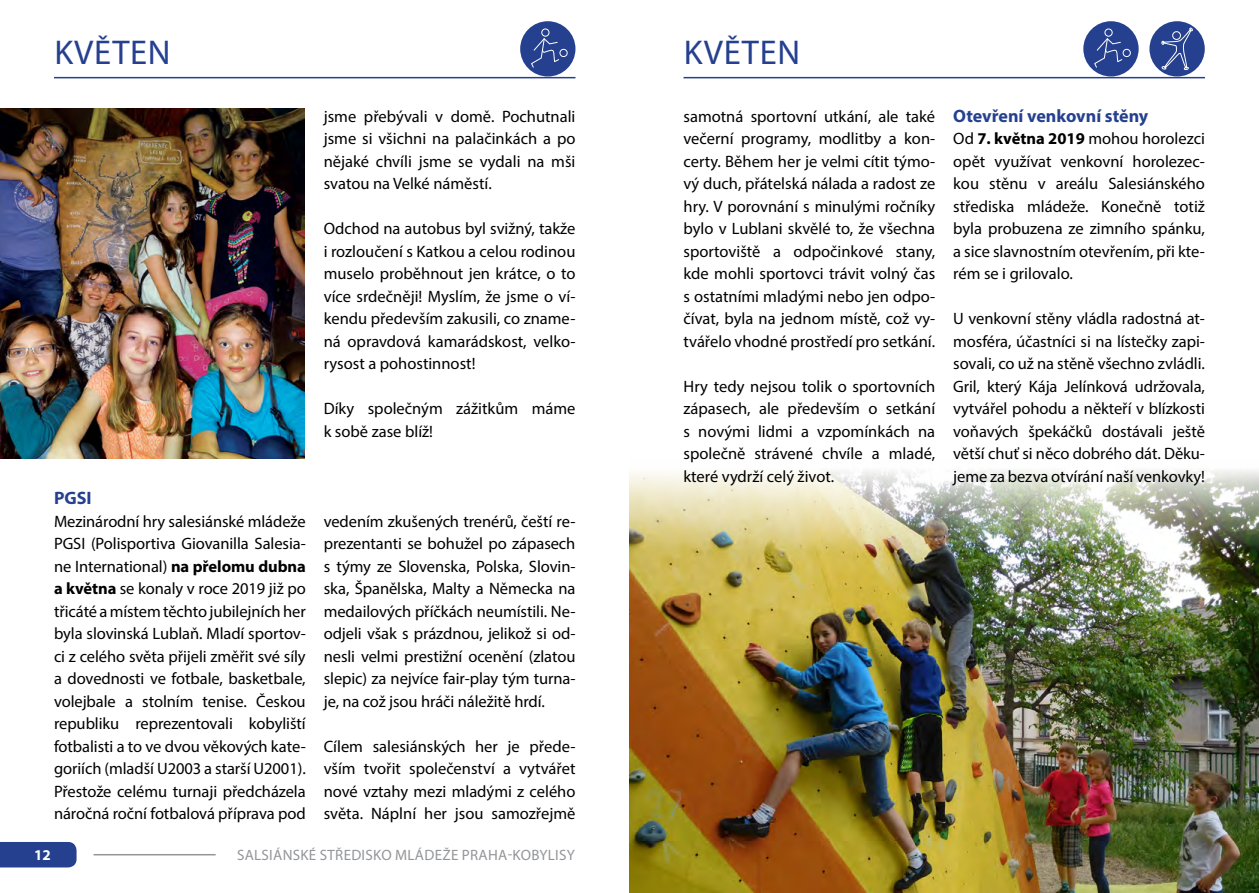
<style>
.page{position:relative;width:1259px;height:893px;background:#fff}
.page>*{position:absolute;margin:0;border:0;box-sizing:border-box;transform-origin:0 0}
.t1{font:34.5px "Myriad Pro";letter-spacing:.02em;color:#25408f}
.t2{font:700 18px "Myriad Pro";color:#25408f}
.t3{font:16.5px/22.5px "Myriad Pro";color:#000;text-align:justify}
.t4{font:15px "Myriad Pro";letter-spacing:.02em;color:#939598}
.t5{font:700 15px "Myriad Pro";color:#fff}
.s1{font-weight:700}
</style>
<div class="page">
<hr style="left:94px;top:854px;width:122px;height:1px;background:#939598">
<div style="left:0;top:842px;width:77px;height:25px;background:#25408f"></div>
<img style="left:629px;top:470px;width:630px;height:423px">
<hr style="left:54px;top:77px;width:521px;height:1px;background:#25408f">
<hr style="left:683px;top:77px;width:522px;height:1px;background:#25408f">
<img style="left:0;top:108px;width:304px;height:351px">
<div style="left:520px;top:21px;width:55px;height:55px;background:#25408f;border-radius:50%"></div>
<div style="left:559px;top:49px;width:8px;height:8px;border:1px solid #fff;border-radius:50%"></div>
<div style="left:541px;top:29px;width:8px;height:8px;border:1px solid #fff;border-radius:50%"></div>
<svg style="left:531px;top:38px;width:29px;height:30px"></svg>
<div style="left:1149px;top:21px;width:55px;height:55px;background:#25408f;border-radius:50%"></div>
<svg style="left:1161px;top:27px;width:32px;height:43px"></svg>
<div style="left:1172px;top:31px;width:8px;height:9px;border:1px solid #fff;border-radius:50%"></div>
<div style="left:1083px;top:21px;width:55px;height:55px;background:#25408f;border-radius:50%"></div>
<div style="left:1122px;top:49px;width:8px;height:8px;border:1px solid #fff;border-radius:50%"></div>
<div style="left:1104px;top:29px;width:8px;height:8px;border:1px solid #fff;border-radius:50%"></div>
<svg style="left:1094px;top:38px;width:29px;height:30px"></svg>
<h1 class="t1" style="left:54px;top:31px;width:118px">KVĚTEN</h1>
<h1 class="t1" style="left:684px;top:31px;width:118px">KVĚTEN</h1>
<p class="t3" style="left:324px;top:104px;width:253px">jsme přebývali v domě. Pochutnali jsme si všichni na palačinkách a po nějaké chvíli jsme se vydali na mši svatou na Velké náměstí.</p>
<p class="t3" style="left:324px;top:217px;width:253px">Odchod na autobus byl svižný, takže i rozloučení s Katkou a celou rodinou muselo proběhnout jen krátce, o to více srdečněji! Myslím, že jsme o ví&shy;kendu především zakusili, co zname&shy;ná opravdová kamarádskost, velko&shy;rysost a pohostinnost!</p>
<p class="t3" style="left:324px;top:397px;width:253px">Díky společným zážitkům máme k sobě zase blíž!</p>
<p class="t2" style="left:54px;top:486px;width:39px">PGSI</p>
<p class="t3" style="left:54px;top:509px;width:253px">Mezinárodní hry salesiánské mládeže PGSI (Polisportiva Giovanilla Salesia&shy;ne International) <span class="s1">na přelomu dubna a května</span> se konaly v roce 2019 již po třicáté a místem těchto jubilejních her byla slovinská Lublaň. Mladí sportov&shy;ci z celého světa přijeli změřit své síly a dovednosti ve fotbale, basketbale, volejbale a stolním tenise. Českou republiku reprezentovali kobyliští fotbalisti a to ve dvou věkových kate&shy;goriích (mladší U2003 a starší U2001).<br>Přestože celému turnaji předcházela náročná roční fotbalová příprava pod</p>
<p class="t3" style="left:324px;top:510px;width:253px">vedením zkušených trenérů, čeští re&shy;prezentanti se bohužel po zápasech s týmy ze Slovenska, Polska, Slovin&shy;ska, Španělska, Malty a Německa na medailových příčkách neumístili. Ne&shy;odjeli však s prázdnou, jelikož si od&shy;nesli velmi prestižní ocenění (zlatou slepic) za nejvíce fair-play tým turna&shy;je, na což jsou hráči náležitě hrdí.</p>
<p class="t3" style="left:324px;top:735px;width:253px">Cílem salesiánských her je přede&shy;vším tvořit společenství a vytvářet nové vztahy mezi mladými z celého světa. Náplní her jsou samozřejmě</p>
<p class="t5" style="left:34px;top:845px;width:18px">12</p>
<p class="t4" style="left:237px;top:846px;width:339px">SALSIÁNSKÉ STŘEDISKO MLÁDEŽE PRAHA-KOBYLISY</p>
<p class="t3" style="left:683px;top:105px;width:253px">samotná sportovní utkání, ale také večerní programy, modlitby a kon&shy;certy. Během her je velmi cítit týmo&shy;vý duch, přátelská nálada a radost ze hry. V porovnání s minulými ročníky bylo v Lublani skvělé to, že všechna sportoviště a odpočinkové stany, kde mohli sportovci trávit volný čas s ostatními mladými nebo jen odpo&shy;čívat, byla na jednom místě, což vy&shy;tvářelo vhodné prostředí pro setkání.</p>
<p class="t3" style="left:683px;top:375px;width:253px">Hry tedy nejsou tolik o sportovních zápasech, ale především o setkání s novými lidmi a vzpomínkách na společně strávené chvíle a mladé, které vydrží celý život.</p>
<p class="t2" style="left:953px;top:104px;width:197px">Otevření venkovní stěny</p>
<p class="t3" style="left:953px;top:127px;width:253px">Od <span class="s1">7. května 2019</span> mohou horolezci opět využívat venkovní horolezec&shy;kou stěnu v areálu Salesiánského střediska mládeže. Konečně totiž byla probuzena ze zimního spánku, a sice slavnostním otevřením, při kte&shy;rém se i grilovalo.</p>
<p class="t3" style="left:953px;top:307px;width:253px">U venkovní stěny vládla radostná at&shy;mosféra, účastníci si na lístečky zapi&shy;sovali, co už na stěně všechno zvládli.<br>Gril, který Kája Jelínková udržovala, vytvářel pohodu a někteří v blízkosti voňavých špekáčků dostávali ještě větší chuť si něco dobrého dát. Děku&shy;jeme za bezva otvírání naší venkovky!</p>
</div>
